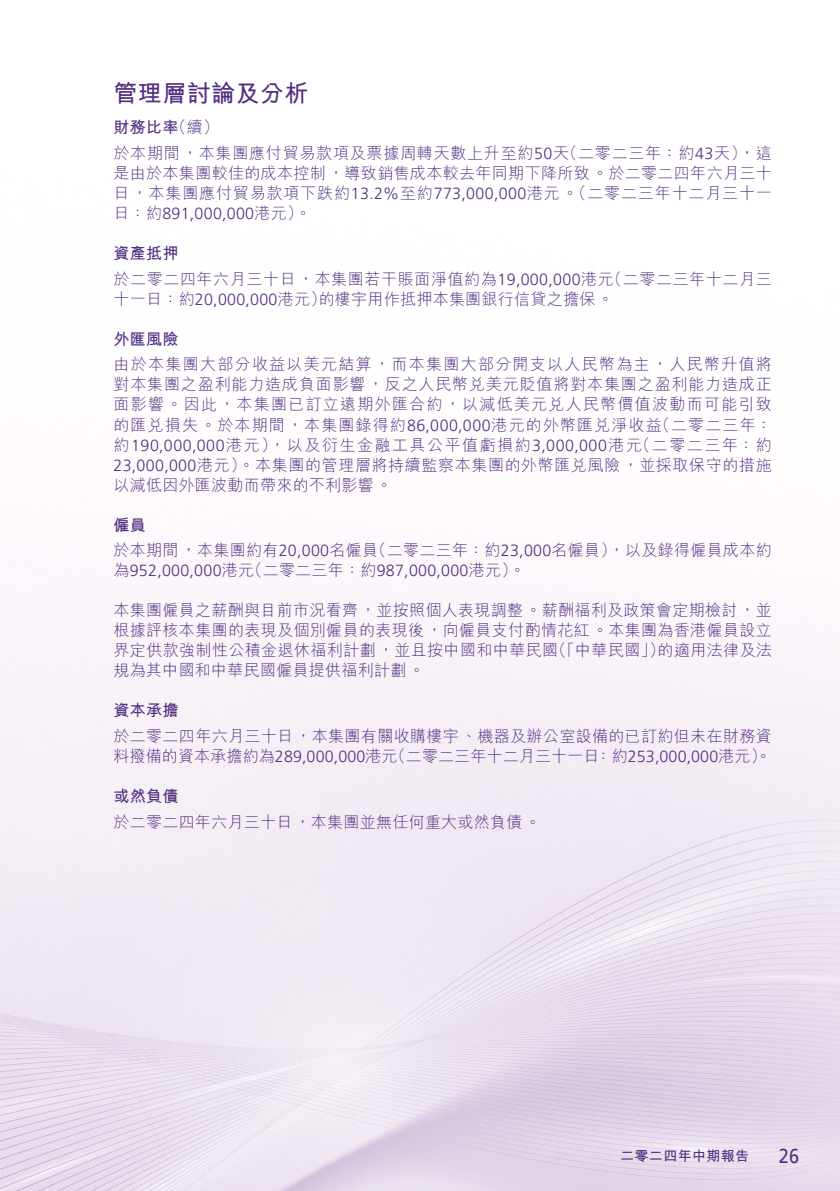
<style>
.page{position:relative;width:840px;height:1191px;background:#fff}
.page>*{position:absolute;margin:0;border:0;box-sizing:border-box;transform-origin:0 0}
.t1{font:700 24px "M Hei HK";letter-spacing:.015em;color:#522e81}
.t2{font:20px "Frutiger LT Pro";color:#522e81;scale:.9 1}
.t3{font:300 16px/20px "M Hei HK";letter-spacing:.025em;color:#522e81}
.t4{font:300 16px/20px "M Hei HK";letter-spacing:.08em;color:#522e81;text-align:right}
.t5{font:300 16px "Frutiger LT Pro";letter-spacing:.015em;color:#522e81}
.t6{font:300 16px/25.6px "M Hei HK";letter-spacing:.045em;color:#522e81}
.t7{font:300 16px/20px "M Hei HK";letter-spacing:.07em;color:#522e81}
.t8{font:700 16px "M Hei HK";letter-spacing:.015em;color:#522e81}
.t9{font:700 14px "M Hei HK";letter-spacing:.025em;color:#522e81}
.s1{font-weight:700}
.s2{font-family:"Frutiger LT Pro"}
.s3{font-family:"M Hei HK"}
</style>
<div class="page">
<img style="left:1px;top:588px;width:838px;height:603px">
<h1 class="t1" style="left:113px;top:76px;width:196px">管理層討論及分析</h1>
<p class="t3" style="left:170px;top:117px;width:50px">（續(</p>
<p class="t6" style="left:113px;top:114px;width:659px"><span class="s1">財務比率<br></span>於本期間，本集團應付貿易款項及票據周轉天數上升至約<span class="s2">50</span> （天二零二三年：約<span class="s2">43</span>天，）這</p>
<p class="t3" style="left:113px;top:163px;width:659px">是由於本集團較佳的成本控制，導致銷售成本較去年同期下降所致。於二零二四年六月三十日，本集團應付貿易款項下跌約<span class="s2">13.2%</span>至約<span class="s2">773,000,000</span>港元。（二零二三年十二月三十一</p>
<p class="t5" style="left:113px;top:204px;width:199px"><span class="s3">日：約</span>891,000,000<span class="s3">港元。(</span></p>
<p class="t8" style="left:113px;top:242px;width:66px">資產抵押</p>
<p class="t3" style="left:606px;top:268px;width:167px">（二零二三年十二月三</p>
<p class="t3" style="left:113px;top:268px;width:501px;text-align:right">於二零二四年六月三十日，本集團若干賬面淨值約為<span class="s2">19,000,000</span>港元的樓宇用作抵押本集團銀行信貸之擔保。</p>
<p class="t5" style="left:113px;top:290px;width:214px"><span class="s3">十一日：約</span>20,000,000<span class="s3">港元）</span></p>
<p class="t8" style="left:113px;top:327px;width:66px">外匯風險</p>
<p class="t4" style="left:113px;top:354px;width:659px">由於本集團大部分收益以美元結算，而本集團大部分開支以人民幣為主，人民幣升值將對本集團之盈利能力造成負面影響，反之人民幣兌美元貶值將對本集團之盈利能力造成正面影響。因此，本集團已訂立遠期外匯合約，以減低美元兌人民幣價值波動而可能引致（二零二三年：</p>
<p class="t7" style="left:634px;top:414px;width:139px;text-indent:-520px">的匯兌損失。於本期間，本集團錄得約<span class="s2">86,000,000</span>港元的外幣匯兌淨收益<br>（二零二三年：約</p>
<p class="t3" style="left:113px;top:434px;width:659px">約<span class="s2">190,000,000</span>港元 ，） 以及衍生金融工具公平值虧損約<span class="s2">3,000,000</span>港元<br><span class="s2">23,000,000</span>港元）。本集團的管理層將持續監察本集團的外幣匯兌風險，並採取保守的措施以減低因外匯波動而帶來的不利影響。</p>
<p class="t8" style="left:113px;top:513px;width:34px">僱員</p>
<p class="t3" style="left:370px;top:540px;width:403px">（二零二三年：約<span class="s2">23,000</span>名僱員，）以及錄得僱員成本約</p>
<p class="t3" style="left:246px;top:540px;width:280px;text-indent:-133px">於本期間，本集團約有<span class="s2">20,000</span>名僱員<br>（二零二三年：約<span class="s2">987,000,000</span>港元。(</p>
<p class="t5" style="left:113px;top:561px;width:142px"><span class="s3">為</span>952,000,000<span class="s3">港元</span></p>
<p class="t3" style="left:113px;top:600px;width:659px;text-align:right">本集團僱員之薪酬與目前市況看齊，並按照個人表現調整。薪酬福利及政策會定期檢討，並根據評核本集團的表現及個別僱員的表現後，向僱員支付酌情花紅。本集團為香港僱員設立的適用法律及法</p>
<p class="t3" style="left:550px;top:640px;width:116px">（「中華民國」）</p>
<p class="t3" style="left:113px;top:640px;width:446px">界定供款強制性公積金退休福利計劃，並且按中國和中華民國規為其中國和中華民國僱員提供福利計劃。</p>
<p class="t8" style="left:113px;top:698px;width:66px">資本承擔</p>
<p class="t3" style="left:113px;top:725px;width:659px">於二零二四年六月三十日，本集團有關收購樓宇、機器及辦公室設備的已訂約但未在財務資</p>
<p class="t5" style="left:595px;top:747px;width:177px"><span class="s3">：約</span>253,000,000<span class="s3">港元。(</span></p>
<p class="t3" style="left:389px;top:745px;width:211px">（二零二三年十二月三十一日</p>
<p class="t3" style="left:113px;top:745px;width:285px">料撥備的資本承擔約為<span class="s2">289,000,000</span>港元</p>
<p class="t8" style="left:113px;top:784px;width:66px">或然負債</p>
<p class="t3" style="left:113px;top:811px;width:428px">於二零二四年六月三十日，本集團並無任何重大或然負債。</p>
<p class="t9" style="left:620px;top:1145px;width:130px">二零二四年中期報告</p>
<p class="t2" style="left:778px;top:1144px;width:24px">26</p>
</div>
